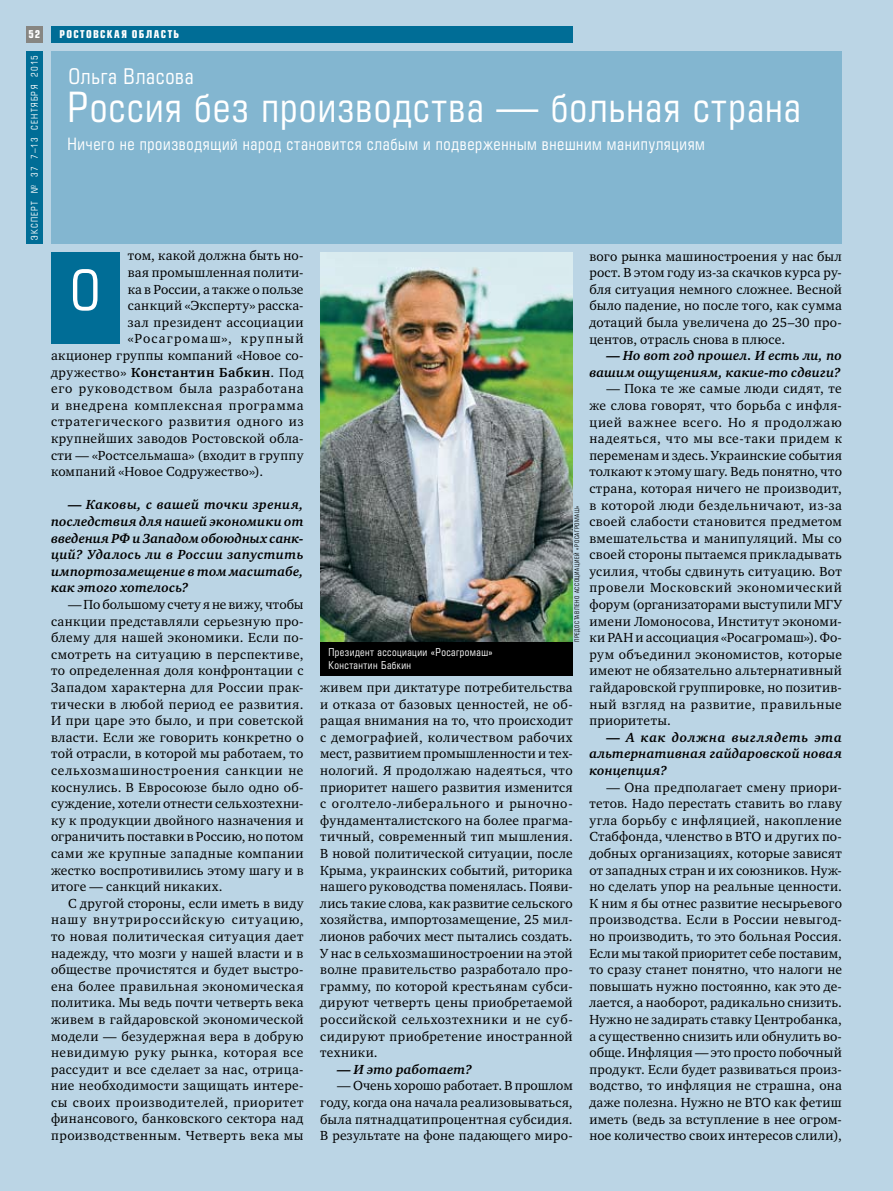
<style>
.page{position:relative;width:893px;height:1191px;background:#bbd5e5}
.page>*{position:absolute;margin:0;border:0;box-sizing:border-box;transform-origin:0 0}
.t1{font:54.15px "Europe Cond";color:#fff}
.t2{font:40.5px "Europe Cond";letter-spacing:.025em;color:#fff}
.t3{font:21px "Europe Cond";letter-spacing:.03em;color:#fff}
.t4{font:16.5px "Europe Cond";letter-spacing:.035em;color:#fff}
.t5{font:13.5px/16.6px "Charter ITC";letter-spacing:.03em;color:#000;text-align:justify}
.t6{font:italic 700 13.5px/16.6px "Charter ITC";letter-spacing:.015em;color:#000;text-align:justify}
.t7{font:13.5px "Charter ITC";letter-spacing:.055em;color:#000}
.t8{font:13.5px "Charter ITC";letter-spacing:.06em;color:#000}
.t9{font:700 13.5px "Charter ITC";letter-spacing:.04em;color:#000}
.t10{font:13.5px "Charter ITC";letter-spacing:.01em;color:#000}
.t11{font:13.5px "Charter ITC";letter-spacing:.095em;color:#000}
.t12{font:10.5px/12.6px "Europe Cond";letter-spacing:.04em;color:#fff}
.t13{font:700 10.5px "Europe Cond";letter-spacing:.13em;color:#fff}
.t14{font:9px "Europe Cond";letter-spacing:.13em;color:#fff}
.t15{font:6px "Europe Cond";letter-spacing:.1em;color:#000}
.s1{font-weight:400}
</style>
<div class="page">
<div style="left:51px;top:26px;width:522px;height:17px;background:#006d96"></div>
<div style="left:26px;top:26px;width:17px;height:17px;background:#878682"></div>
<div style="left:26px;top:51px;width:17px;height:193px;background:#006d96"></div>
<div style="left:51px;top:252px;width:68px;height:91px;background:#006d96"></div>
<div style="left:51px;top:51px;width:791px;height:193px;background:#83b6d0"></div>
<img style="left:320px;top:252px;width:252px;height:390px">
<div style="left:320px;top:642px;width:253px;height:33px;background:#000"></div>
<p class="t13" style="left:29px;top:28px;width:13px">52</p>
<p class="t13" style="left:60px;top:28px;width:121px">РОСТОВСКАЯ ОБЛАСТЬ</p>
<p class="t14" style="left:29px;top:239px;width:186px;rotate:-90deg">ЭКСПЕРТ № 37 7–13 СЕНТЯБРЯ 2015</p>
<h1 class="t1" style="left:70px;top:256px;width:32px">О</h1>
<h3 class="t3" style="left:68px;top:63px;width:127px">Ольга Власова</h3>
<h2 class="t2" style="left:68px;top:82px;width:735px">Россия без производства — больная страна</h2>
<p class="t4" style="left:68px;top:134px;width:639px">Ничего не производящий народ становится слабым и подверженным внешним манипуляциям</p>
<p class="t5" style="left:128px;top:247px;width:177px">том, какой должна быть но-</p>
<p class="t5" style="left:128px;top:264px;width:177px">вая промышленная полити-</p>
<p class="t10" style="left:128px;top:280px;width:177px">ка в России, а также о пользе</p>
<p class="t5" style="left:128px;top:297px;width:177px">санкций «Эксперту» расска-</p>
<p class="t5" style="left:128px;top:314px;width:177px">зал президент ассоциации</p>
<p class="t11" style="left:128px;top:330px;width:177px">«Росагромаш», крупный</p>
<p class="t5" style="left:51px;top:347px;width:254px">акционер группы компаний «Новое со-</p>
<p class="t9" style="left:51px;top:363px;width:254px"><span class="s1">дружество»</span> Константин Бабкин<span class="s1">. Под</span></p>
<p class="t7" style="left:51px;top:380px;width:254px">его руководством была разработана</p>
<p class="t7" style="left:51px;top:397px;width:254px">и внедрена комплексная программа</p>
<p class="t8" style="left:51px;top:413px;width:254px">стратегического развития одного из</p>
<p class="t5" style="left:51px;top:430px;width:254px">крупнейших заводов Ростовской обла-</p>
<p class="t5" style="left:51px;top:446px;width:254px">сти — «Ростсельмаша» (входит в группу</p>
<p class="t5" style="left:51px;top:463px;width:214px">компаний «Новое Содружество»).</p>
<p class="t6" style="left:51px;top:496px;width:254px;text-indent:17px">— Каковы, с вашей точки зрения, последствия для нашей экономики от введения РФ и Западом обоюдных санк&shy;ций? Удалось ли в России запустить импортозамещение в том масштабе, как этого хотелось?</p>
<p class="t5" style="left:51px;top:596px;width:254px;text-indent:17px">— По большому счету я не вижу, чтобы санкции представляли серьезную про&shy;блему для нашей экономики. Если по&shy;смотреть на ситуацию в перспективе, то определенная доля конфронтации с Западом характерна для России прак&shy;тически в любой период ее развития.<br>И при царе это было, и при советской власти. Если же говорить конкретно о той отрасли, в которой мы работаем, то сельхозмашиностроения санкции не коснулись. В Евросоюзе было одно об&shy;суждение, хотели отнести сельхозтехни&shy;ку к продукции двойного назначения и ограничить поставки в Россию, но потом сами же крупные западные компании жестко воспротивились этому шагу и в итоге — санкций никаких.</p>
<p class="t5" style="left:51px;top:894px;width:254px;text-indent:17px">С другой стороны, если иметь в виду нашу внутрироссийскую ситуацию, то новая политическая ситуация дает надежду, что мозги у нашей власти и в обществе прочистятся и будет выстро&shy;ена более правильная экономическая политика. Мы ведь почти четверть века живем в гайдаровской экономической модели — безудержная вера в добрую невидимую руку рынка, которая все рассудит и все сделает за нас, отрица&shy;ние необходимости защищать интере&shy;сы своих производителей, приоритет финансового, банковского сектора над производственным. Четверть века мы</p>
<p class="t5" style="left:589px;top:247px;width:254px">вого рынка машиностроения у нас был рост. В этом году из-за скачков курса ру&shy;бля ситуация немного сложнее. Весной было падение, но после того, как сумма дотаций была увеличена до 25–30 про&shy;центов, отрасль снова в плюсе.</p>
<p class="t6" style="left:589px;top:347px;width:254px;text-align:right">— Но вот год прошел. И есть ли, по вашим ощущениям, какие-то сдвиги?</p>
<p class="t5" style="left:589px;top:380px;width:254px;text-indent:17px">— Пока те же самые люди сидят, те же слова говорят, что борьба с инфля&shy;цией важнее всего. Но я продолжаю надеяться, что мы все-таки придем к переменам и здесь. Украинские события толкают к этому шагу. Ведь понятно, что страна, которая ничего не производит, в которой люди бездельничают, из-за своей слабости становится предметом вмешательства и манипуляций. Мы со своей стороны пытаемся прикладывать усилия, чтобы сдвинуть ситуацию. Вот провели Московский экономический форум (организаторами выступили МГУ имени Ломоносова, Институт экономи&shy;ки РАН и ассоциация «Росагромаш»). Фо&shy;рум объединил экономистов, которые имеют не обязательно альтернативный гайдаровской группировке, но позитив&shy;ный взгляд на развитие, правильные приоритеты.</p>
<p class="t6" style="left:589px;top:729px;width:254px;text-indent:17px">— А как должна выглядеть эта альтернативная гайдаровской новая концепция?</p>
<p class="t5" style="left:589px;top:778px;width:254px;text-indent:17px">— Она предполагает смену приори&shy;тетов. Надо перестать ставить во главу угла борьбу с инфляцией, накопление Стабфонда, членство в ВТО и других по&shy;добных организациях, которые зависят от западных стран и их союзников. Нуж&shy;но сделать упор на реальные ценности.<br>К ним я бы отнес развитие несырьевого производства. Если в России невыгод&shy;но производить, то это больная Россия.<br>Если мы такой приоритет себе поставим, то сразу станет понятно, что налоги не повышать нужно постоянно, как это де&shy;лается, а наоборот, радикально снизить.<br>Нужно не задирать ставку Центробанка, а существенно снизить или обнулить во&shy;обще. Инфляция — это просто побочный продукт. Если будет развиваться произ&shy;водство, то инфляция не страшна, она даже полезна. Нужно не ВТО как фетиш иметь (ведь за вступление в нее огром&shy;ное количество своих интересов слили),</p>
<p class="t15" style="left:573px;top:642px;width:138px;rotate:-90deg">ПРЕДОСТАВЛЕНО АССОЦИАЦИЕЙ «РОСАГРОМАШ»</p>
<p class="t12" style="left:328px;top:646px;width:166px">Президент ассоциации «Росагромаш»<br>Константин Бабкин</p>
<p class="t5" style="left:320px;top:679px;width:254px">живем при диктатуре потребительства и отказа от базовых ценностей, не об&shy;ращая внимания на то, что происходит с демографией, количеством рабочих мест, развитием промышленности и тех&shy;нологий. Я продолжаю надеяться, что приоритет нашего развития изменится с оголтело-либерального и рыночно&shy;фундаменталистского на более прагма&shy;тичный, современный тип мышления.<br>В новой политической ситуации, после Крыма, украинских событий, риторика нашего руководства поменялась. Появи&shy;лись такие слова, как развитие сельского хозяйства, импортозамещение, 25 мил&shy;лионов рабочих мест пытались создать.<br>У нас в сельхозмашиностроении на этой волне правительство разработало про&shy;грамму, по которой крестьянам субси&shy;дируют четверть цены приобретаемой российской сельхозтехники и не суб&shy;сидируют приобретение иностранной техники.</p>
<p class="t6" style="left:337px;top:1061px;width:136px">— И это работает?</p>
<p class="t5" style="left:320px;top:1077px;width:254px;text-indent:17px">— Очень хорошо работает. В прошлом году, когда она начала реализовываться, была пятнадцатипроцентная субсидия.<br>В результате на фоне падающего миро-</p>
</div>
